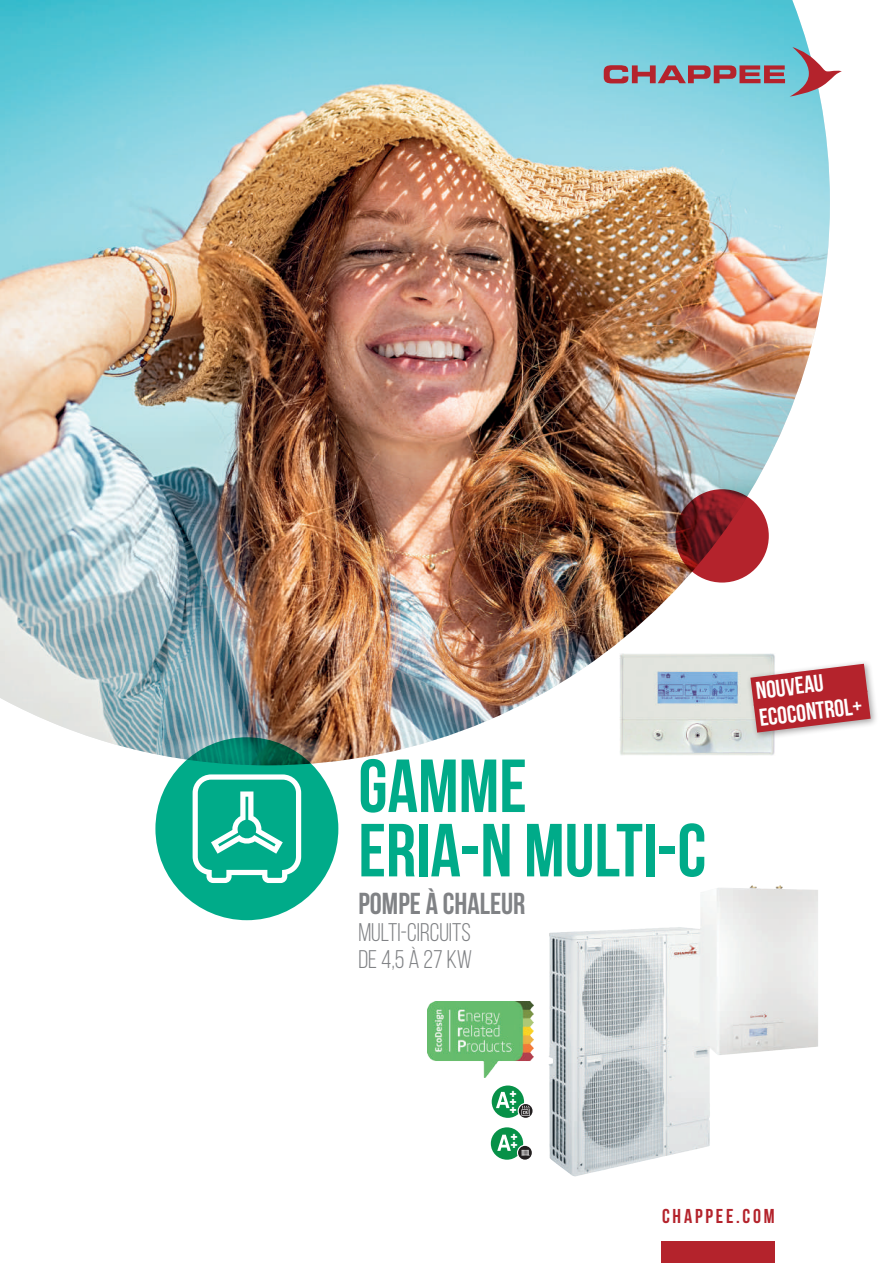
<style>
.page{position:relative;width:893px;height:1263px;background:#fff}
.page>*{position:absolute;margin:0;border:0;box-sizing:border-box;transform-origin:0 0}
.t1{font:700 75px/64.3px "Bebas Neue";color:#00ab89}
.t2{font:700 30.3px "Bebas Neue";color:#808285}
.t3{font:25.5px/27px "Bebas Neue";color:#808285}
.t4{font:700 24.3px/27px "Bebas Neue";color:#fff}
.t5{font:700 20.1px "Bebas Neue";letter-spacing:.14em;color:#b4232c}
.t6{font:900 12.15px/26.5px "Helvetica Neue LT";color:#fff}
</style>
<div class="page">
<img style="left:0;top:0;width:830px;height:761px">
<div style="left:661px;top:1242px;width:114px;height:21px;background:#b4232c"></div>
<svg style="left:675px;top:489px;width:94px;height:93px;background:#951e25"></svg>
<img style="left:145px;top:733px;width:204px;height:41px;border-radius:50%">
<svg style="left:604px;top:47px;width:238px;height:50px;background:#90adb9"></svg>
<img style="left:427px;top:1002px;width:107px;height:75px">
<svg style="left:155px;top:737px;width:183px;height:183px;background:#02a282"></svg>
<svg style="left:193px;top:774px;width:108px;height:109px"></svg>
<img style="left:620px;top:654px;width:156px;height:101px">
<div style="left:746px;top:660px;width:133px;height:81px;background:#231f20;opacity:.4"></div>
<svg style="left:750px;top:664px;width:121px;height:69px;background:#bf5158"></svg>
<div style="left:492px;top:1085px;width:32px;height:33px;background:#079148;border-radius:50%"></div>
<svg style="left:496px;top:1092px;width:14px;height:16px"></svg>
<div style="left:518px;top:1103px;width:16px;height:16px;border:2px solid #fff;border-radius:50%"></div>
<svg style="left:519px;top:1104px;width:13px;height:14px"></svg>
<div style="left:491px;top:1127px;width:32px;height:33px;background:#079148;border-radius:50%"></div>
<svg style="left:497px;top:1135px;width:14px;height:16px"></svg>
<div style="left:517px;top:1145px;width:16px;height:16px;border:2px solid #fff;border-radius:50%"></div>
<svg style="left:518px;top:1146px;width:14px;height:13px"></svg>
<svg style="left:521px;top:1150px;width:8px;height:6px"></svg>
<svg style="left:521px;top:1106px;width:9px;height:10px"></svg>
<img style="left:549px;top:885px;width:203px;height:283px">
<h1 class="t1" style="left:358px;top:753px;width:349px">GAMME<br>ERIA-N MULTI-C</h1>
<p class="t2" style="left:358px;top:887px;width:169px">POMPE À CHALEUR</p>
<p class="t3" style="left:358px;top:919px;width:115px">MULTI-CIRCUITS<br>DE 4,5 À 27 KW</p>
<p class="t6" style="left:509px;top:1079px;width:9px">+</p>
<p class="t6" style="left:509px;top:1087px;width:9px">+</p>
<p class="t6" style="left:509px;top:1095px;width:10px">+ +</p>
<p class="t6" style="left:511px;top:1130px;width:9px">+</p>
<p class="t4" style="left:754px;top:677px;width:105px;rotate:-7deg">NOUVEAU<br>ECOCONTROL+</p>
<p class="t5" style="left:662px;top:1205px;width:114px">CHAPPEE.COM</p>
</div>
